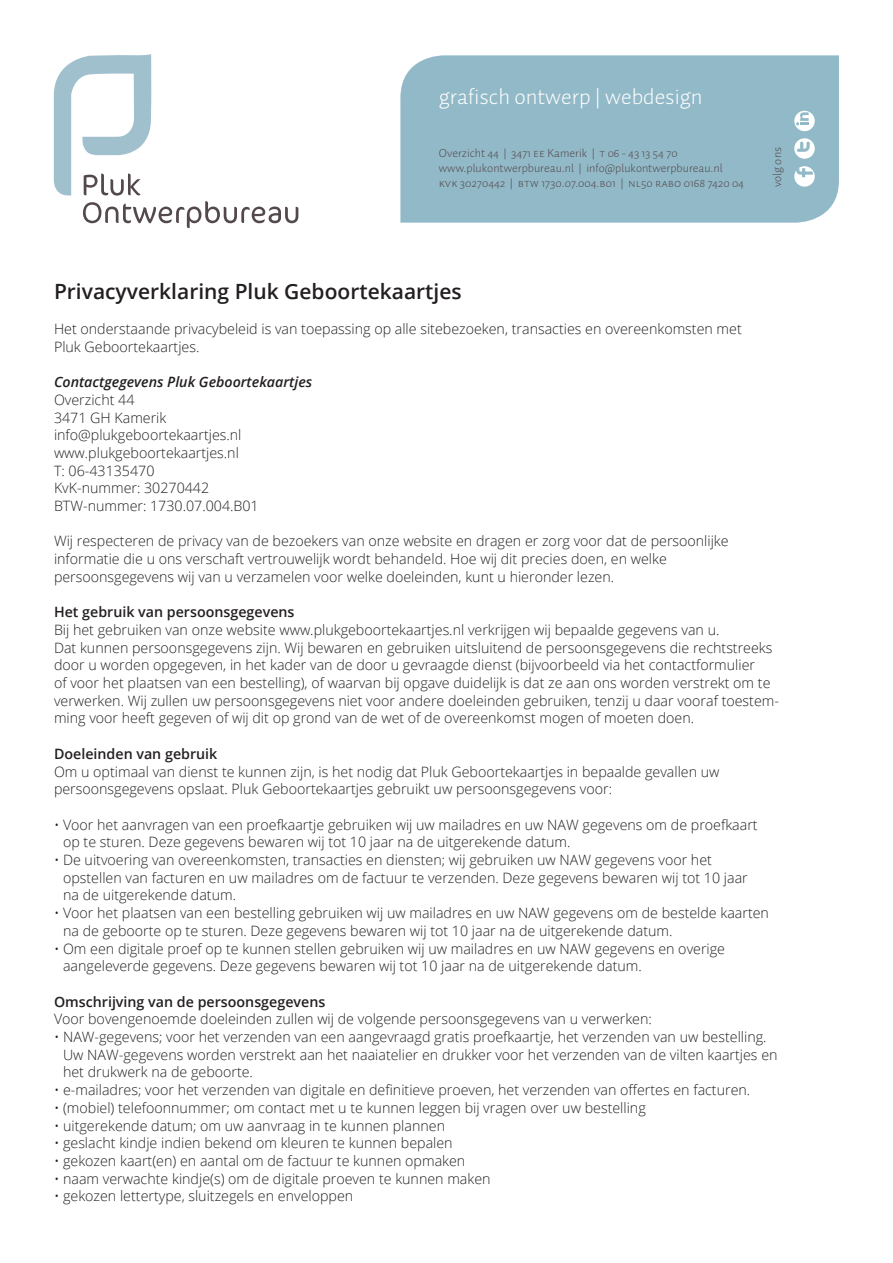
<style>
.page{position:relative;width:893px;height:1263px;background:#fff}
.page>*{position:absolute;margin:0;border:0;box-sizing:border-box;transform-origin:0 0}
.t1{font:300 22.5px "Auto 1";color:#fff}
.t2{font:600 21px "Open Sans";color:#231f20}
.t3{font:300 14.25px/17.7px "Open Sans";color:#231f20}
.t4{font:600 14.25px "Open Sans";color:#231f20}
.t5{font:italic 600 14.25px "Open Sans";color:#231f20}
.t6{font:300 12px/15px "Auto 1";color:#53484c}
.s1{font-family:"Auto 1 Light Sm Cp";font-weight:400}
</style>
<div class="page">
<div style="left:400px;top:55px;width:439px;height:168px;background:#92b9c7"></div>
<svg style="left:54px;top:54px;width:244px;height:174px"></svg>
<div style="left:794px;top:166px;width:21px;height:21px;background:#fff;border-radius:50%"></div>
<svg style="left:794px;top:138px;width:21px;height:21px"></svg>
<div style="left:794px;top:111px;width:21px;height:20px;background:#fff;border-radius:50%"></div>
<svg style="left:796px;top:168px;width:17px;height:9px"></svg>
<svg style="left:797px;top:142px;width:13px;height:10px"></svg>
<svg style="left:796px;top:112px;width:13px;height:13px"></svg>
<h1 class="t1" style="left:439px;top:83px;width:265px">grafisch ontwerp | webdesign</h1>
<p class="t6" style="left:439px;top:145px;width:307px">Overzicht 44 | 3471 <span class="s1">EE</span> Kamerik | <span class="s1">t</span> 06 - 43 13 54 70 www.plukontwerpbureau.nl | info@plukontwerpbureau.nl<br><span class="s1">KvK</span> 30270442 | <span class="s1">BTW</span> 1730.07.004.<span class="s1">B</span>01 | <span class="s1">NL</span>50 <span class="s1">RABO</span> 0168 7420 04</p>
<p class="t6" style="left:769px;top:187px;width:41px;rotate:-90deg">volg ons</p>
<h2 class="t2" style="left:54px;top:277px;width:409px">Privacyverklaring Pluk Geboortekaartjes</h2>
<p class="t3" style="left:54px;top:320px;width:689px">Het onderstaande privacybeleid is van toepassing op alle sitebezoeken, transacties en overeenkomsten met<br>Pluk Geboortekaartjes.</p>
<p class="t5" style="left:54px;top:372px;width:260px">Contactgegevens Pluk Geboortekaartjes</p>
<p class="t3" style="left:54px;top:390px;width:206px">Overzicht 44<br>3471 GH Kamerik info@plukgeboortekaartjes.nl www.plukgeboortekaartjes.nl<br>T: 06-43135470<br>KvK-nummer: 30270442<br>BTW-nummer: 1730.07.004.B01</p>
<p class="t3" style="left:54px;top:532px;width:676px">Wij respecteren de privacy van de bezoekers van onze website en dragen er zorg voor dat de persoonlijke informatie die u ons verschaft vertrouwelijk wordt behandeld. Hoe wij dit precies doen, en welke persoonsgegevens wij van u verzamelen voor welke doeleinden, kunt u hieronder lezen.</p>
<p class="t4" style="left:54px;top:602px;width:242px">Het gebruik van persoonsgegevens</p>
<p class="t3" style="left:54px;top:620px;width:726px">Bij het gebruiken van onze website www.plukgeboortekaartjes.nl verkrijgen wij bepaalde gegevens van u.<br>Dat kunnen persoonsgegevens zijn. Wij bewaren en gebruiken uitsluitend de persoonsgegevens die rechtstreeks door u worden opgegeven, in het kader van de door u gevraagde dienst (bijvoorbeeld via het contactformulier<br>of voor het plaatsen van een bestelling), of waarvan bij opgave duidelijk is dat ze aan ons worden verstrekt om te verwerken. Wij zullen uw persoonsgegevens niet voor andere doeleinden gebruiken, tenzij u daar vooraf toestem&shy;ming voor heeft gegeven of wij dit op grond van de wet of de overeenkomst mogen of moeten doen.</p>
<p class="t4" style="left:54px;top:744px;width:165px">Doeleinden van gebruik</p>
<p class="t3" style="left:54px;top:762px;width:667px">Om u optimaal van dienst te kunnen zijn, is het nodig dat Pluk Geboortekaartjes in bepaalde gevallen uw persoonsgegevens opslaat. Pluk Geboortekaartjes gebruikt uw persoonsgegevens voor:</p>
<p class="t3" style="left:63px;top:815px;width:696px;text-indent:-9px">• Voor het aanvragen van een proefkaartje gebruiken wij uw mailadres en uw NAW gegevens om de proefkaart op te sturen. Deze gegevens bewaren wij tot 10 jaar na de uitgerekende datum.</p>
<p class="t3" style="left:63px;top:851px;width:686px;text-indent:-9px">• De uitvoering van overeenkomsten, transacties en diensten; wij gebruiken uw NAW gegevens voor het opstellen van facturen en uw mailadres om de factuur te verzenden. Deze gegevens bewaren wij tot 10 jaar na de uitgerekende datum.</p>
<p class="t3" style="left:63px;top:904px;width:707px;text-indent:-9px">• Voor het plaatsen van een bestelling gebruiken wij uw mailadres en uw NAW gegevens om de bestelde kaarten na de geboorte op te sturen. Deze gegevens bewaren wij tot 10 jaar na de uitgerekende datum.</p>
<p class="t3" style="left:63px;top:939px;width:663px;text-indent:-9px">• Om een digitale proef op te kunnen stellen gebruiken wij uw mailadres en uw NAW gegevens en overige aangeleverde gegevens. Deze gegevens bewaren wij tot 10 jaar na de uitgerekende datum.</p>
<p class="t4" style="left:54px;top:992px;width:273px">Omschrijving van de persoonsgegevens</p>
<p class="t3" style="left:54px;top:1010px;width:599px">Voor bovengenoemde doeleinden zullen wij de volgende persoonsgegevens van u verwerken:</p>
<p class="t3" style="left:63px;top:1028px;width:716px;text-indent:-9px">• NAW-gegevens; voor het verzenden van een aangevraagd gratis proefkaartje, het verzenden van uw bestelling.<br>Uw NAW-gegevens worden verstrekt aan het naaiatelier en drukker voor het verzenden van de vilten kaartjes en het drukwerk na de geboorte.</p>
<p class="t3" style="left:54px;top:1081px;width:698px">• e-mailadres; voor het verzenden van digitale en definitieve proeven, het verzenden van offertes en facturen.</p>
<p class="t3" style="left:54px;top:1098px;width:593px">• (mobiel) telefoonnummer; om contact met u te kunnen leggen bij vragen over uw bestelling</p>
<p class="t3" style="left:54px;top:1116px;width:393px">• uitgerekende datum; om uw aanvraag in te kunnen plannen</p>
<p class="t3" style="left:54px;top:1134px;width:400px">• geslacht kindje indien bekend om kleuren te kunnen bepalen</p>
<p class="t3" style="left:54px;top:1151px;width:413px">• gekozen kaart(en) en aantal om de factuur te kunnen opmaken</p>
<p class="t3" style="left:54px;top:1169px;width:438px">• naam verwachte kindje(s) om de digitale proeven te kunnen maken</p>
<p class="t3" style="left:54px;top:1187px;width:301px">• gekozen lettertype, sluitzegels en enveloppen</p>
</div>
